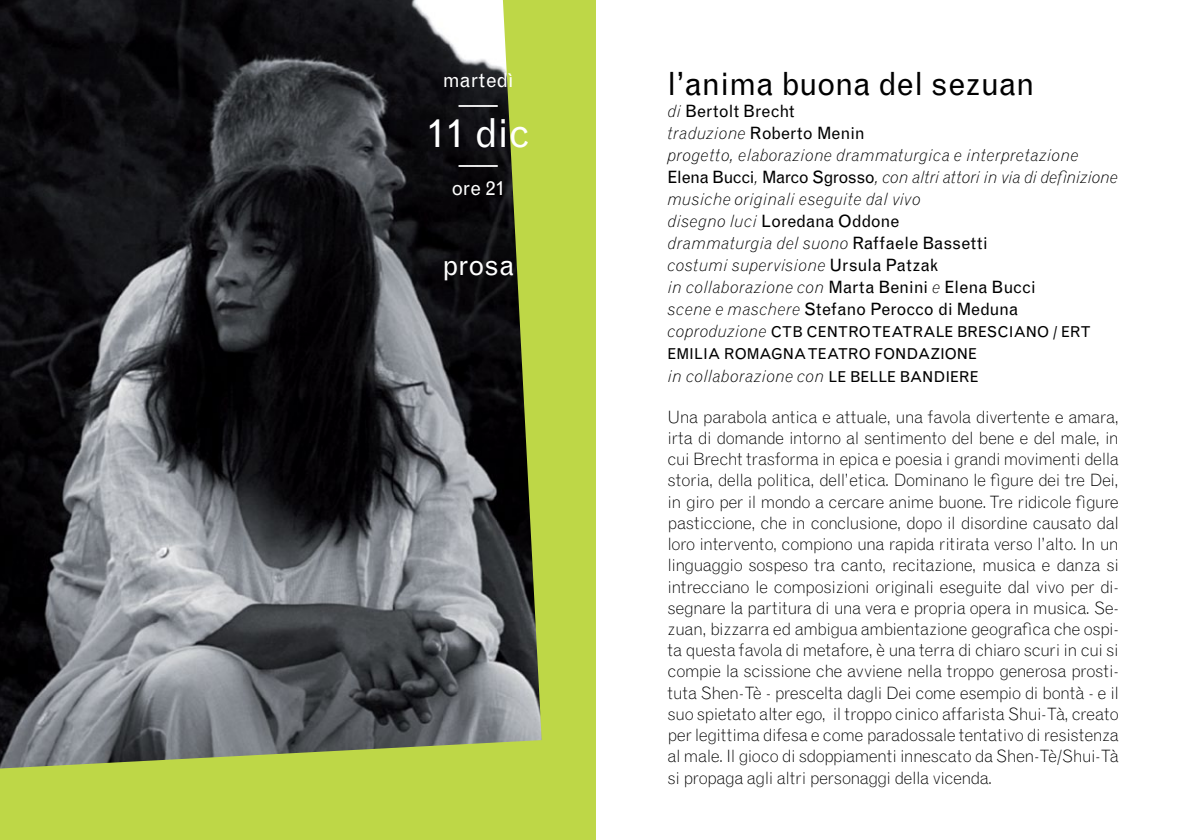
<style>
.page{position:relative;width:1191px;height:840px;background:#fff}
.page>*{position:absolute;margin:0;border:0;box-sizing:border-box;transform-origin:0 0}
.t1{font:40px "Grotesque MT Std";color:#fff}
.t2{font:32px "Grotesque MT Std";letter-spacing:-.005em;color:#000}
.t3{font:28px "Grotesque MT Std";letter-spacing:-.02em;color:#fff}
.t4{font:20px/24px "Grotesque MT Std";color:#fff;text-align:center}
.t5{font:300 17px/21.2px "Grotesque MT Std";letter-spacing:-.04em;color:#000;text-align:justify}
.t6{font:italic 300 17px/22px "Grotesque MT Std";color:#000}
.t7{font:15px/22px "Grotesque MT Std";color:#000}
.s1{font-weight:400;font-style:normal}
.s2{font-weight:300;font-style:italic;font-size:17px}
.s3{font-weight:400;font-style:normal;font-size:15px}
</style>
<div class="page">
<div style="left:0;top:0;width:595px;height:839px;background:#bed747"></div>
<img style="left:0;top:0;width:541px;height:768px">
<p class="t4" style="left:443px;top:68px;width:72px">martedì ––––</p>
<h1 class="t1" style="left:426px;top:109px;width:105px">11 dic</h1>
<p class="t4" style="left:451px;top:152px;width:55px">–––– ore 21</p>
<h3 class="t3" style="left:442px;top:248px;width:73px">prosa</h3>
<h2 class="t2" style="left:667px;top:65px;width:369px">l’anima buona del sezuan</h2>
<p class="t6" style="left:667px;top:100px;width:452px">di <span class="s1">Bertolt Brecht<br></span>traduzione <span class="s1">Roberto Menin<br></span>progetto, elaborazione drammaturgica e interpretazione <span class="s1">Elena Bucci</span>, <span class="s1">Marco Sgrosso</span>, con altri attori in via di definizione musiche originali eseguite dal vivo<br>disegno luci <span class="s1">Loredana Oddone<br></span>drammaturgia del suono <span class="s1">Raffaele Bassetti<br></span>costumi supervisione <span class="s1">Ursula Patzak<br></span>in collaborazione con <span class="s1">Marta Benini</span> e <span class="s1">Elena Bucci<br></span>scene e maschere <span class="s1">Stefano Perocco di Meduna</span></p>
<p class="t7" style="left:667px;top:321px;width:425px"><span class="s2">coproduzione</span> CTB CENTRO TEATRALE BRESCIANO / ERT<br>EMILIA ROMAGNA TEATRO FONDAZIONE</p>
<p class="t6" style="left:667px;top:364px;width:312px">in collaborazione con <span class="s3">LE BELLE BANDIERE</span></p>
<p class="t5" style="left:667px;top:406px;width:453px">Una parabola antica e attuale, una favola divertente e amara, irta di domande intorno al sentimento del bene e del male, in cui Brecht trasforma in epica e poesia i grandi movimenti della storia, della politica, dell’etica. Dominano le figure dei tre Dei, in giro per il mondo a cercare anime buone. Tre ridicole figure pasticcione, che in conclusione, dopo il disordine causato dal loro intervento, compiono una rapida ritirata verso l’alto. In un linguaggio sospeso tra canto, recitazione, musica e danza si intrecciano le composizioni originali eseguite dal vivo per di&shy;segnare la partitura di una vera e propria opera in musica. Se&shy;zuan, bizzarra ed ambigua ambientazione geografica che ospi&shy;ta questa favola di metafore, è una terra di chiaro scuri in cui si compie la scissione che avviene nella troppo generosa prosti&shy;tuta Shen-Tè - prescelta dagli Dei come esempio di bontà - e il suo spietato alter ego, il troppo cinico affarista Shui-Tà, creato per legittima difesa e come paradossale tentativo di resistenza al male. Il gioco di sdoppiamenti innescato da Shen-Tè/Shui-Tà si propaga agli altri personaggi della vicenda.</p>
</div>
